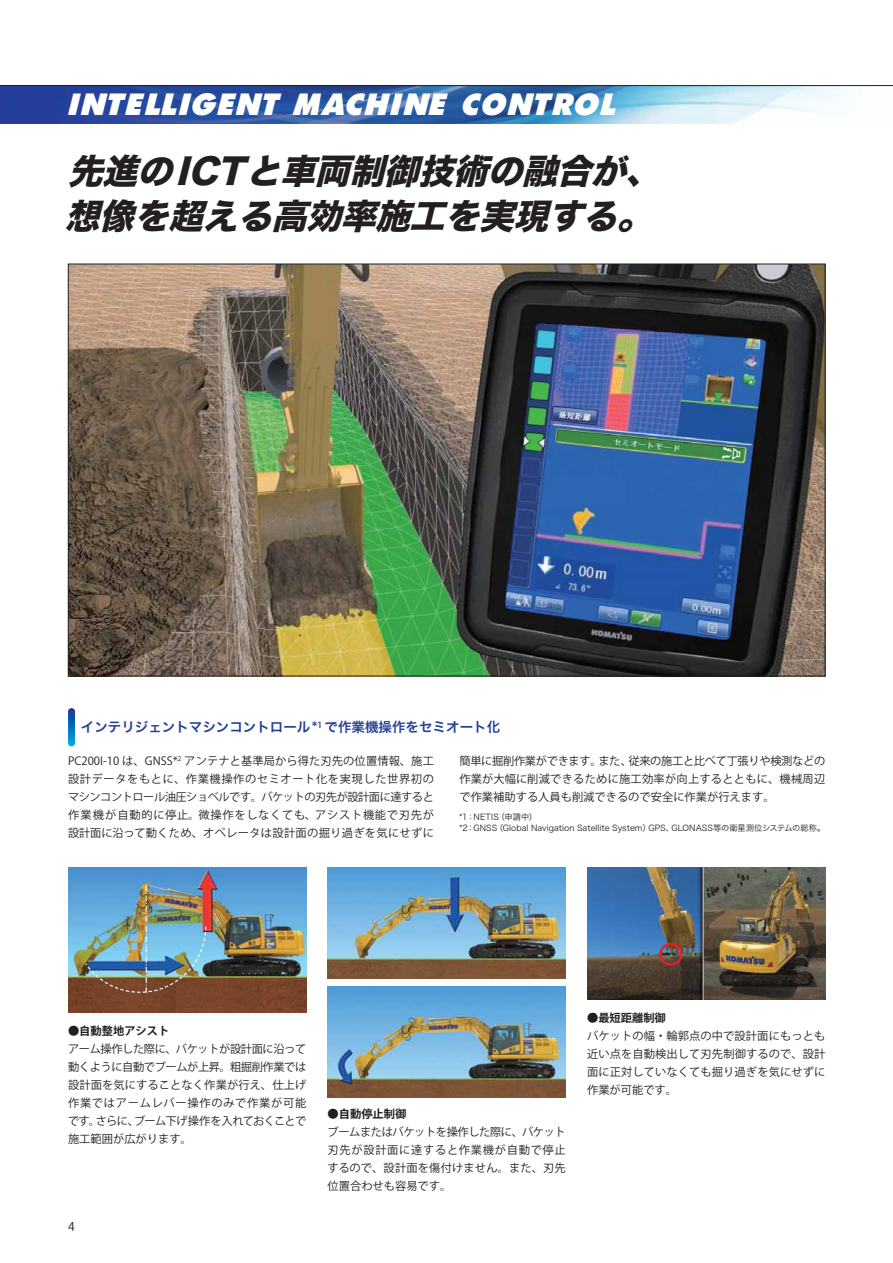
<style>
.page{position:relative;width:893px;height:1263px;background:#fff}
.page>*{position:absolute;margin:0;border:0;box-sizing:border-box;transform-origin:0 0}
.t1{font:italic 34.5px/45px "Hira Kaku Std W8 90 pv RKSJ H";color:#231f20}
.t2{font:italic 28.5px "Komatsu VI";letter-spacing:.025em;color:#fff}
.t3{font:13.5px "Hira Kaku Pro W6 90 pv RKSJ H";color:#223f9a}
.t4{font:12px "Koz Go Pro Regular 90 pv RKSJ H";color:#231f20}
.t5{font:11.25px/18px "Koz Go Pro Regular 90 pv RKSJ H";letter-spacing:.01em;color:#231f20;text-align:justify}
.t6{font:11.25px "Koz Go Pro Bold 90 pv RKSJ H";color:#231f20}
.t7{font:8.25px/10.5px "Hira Kaku Pro W3 90 pv RKSJ H";letter-spacing:.01em;color:#231f20}
</style>
<div class="page">
<img style="left:0;top:86px;width:892px;height:37px">
<hr style="left:0;top:85px;width:892px;height:1px;background:#231f20">
<img style="left:70px;top:266px;width:753px;height:408px">
<img style="left:68px;top:868px;width:238px;height:144px">
<img style="left:327px;top:868px;width:239px;height:110px">
<img style="left:327px;top:987px;width:239px;height:110px">
<img style="left:587px;top:868px;width:238px;height:131px">
<svg style="left:68px;top:708px;width:7px;height:38px"></svg>
<img style="left:84px;top:885px;width:123px;height:108px">
<div style="left:659px;top:943px;width:23px;height:23px;border:2px solid #ed1c24;border-radius:50%"></div>
<h2 class="t2" style="left:68px;top:94px;width:549px">INTELLIGENT MACHINE CONTROL</h2>
<h1 class="t1" style="left:65px;top:153px;width:605px">先進のICTと車両制御技術の融合が、想像を超える高効率施工を実現する。</h1>
<p class="t3" style="left:81px;top:722px;width:421px">インテリジェントマシンコントロール*<sup>1</sup> で作業機操作をセミオート化</p>
<p class="t5" style="left:68px;top:753px;width:367px">PC200I-10 は、GNSS*<sup>2</sup> アンテナと基準局から得た刃先の位置情報、施工設計データをもとに、作業機操作のセミオート化を実現した世界初のマシンコントロール油圧ショベルです。バケットの刃先が設計面に達すると作業機が自動的に停止。微操作をしなくても、アシスト機能で刃先が設計面に沿って動くため、オペレータは設計面の掘り過ぎを気にせずに</p>
<p class="t5" style="left:459px;top:753px;width:367px">簡単に掘削作業ができます。また、従来の施工と比べて丁張りや検測などの作業が大幅に削減できるために施工効率が向上するとともに、機械周辺で作業補助する人員も削減できるので安全に作業が行えます。</p>
<p class="t7" style="left:459px;top:813px;width:367px">*1：NETIS（申請中）<br>*2：GNSS（Global Navigation Satellite System）GPS、GLONASS等の衛星測位システムの総称。</p>
<p class="t6" style="left:68px;top:1026px;width:103px">●自動整地アシスト</p>
<p class="t5" style="left:68px;top:1041px;width:240px">アーム操作した際に、バケットが設計面に沿って動くように自動でブームが上昇。粗掘削作業では設計面を気にすることなく作業が行え、仕上げ作業ではアームレバー操作のみで作業が可能です。さらに、ブーム下げ操作を入れておくことで施工範囲が広がります。</p>
<p class="t4" style="left:68px;top:1222px;width:8px">4</p>
<p class="t6" style="left:327px;top:1109px;width:80px">●自動停止制御</p>
<p class="t5" style="left:327px;top:1124px;width:240px">ブームまたはバケットを操作した際に、バケット刃先が設計面に達すると作業機が自動で停止するので、設計面を傷付けません。また、刃先位置合わせも容易です。</p>
<p class="t6" style="left:587px;top:1014px;width:80px">●最短距離制御</p>
<p class="t5" style="left:587px;top:1028px;width:240px">バケットの幅・輪郭点の中で設計面にもっとも近い点を自動検出して刃先制御するので、設計面に正対していなくても掘り過ぎを気にせずに作業が可能です。</p>
</div>
